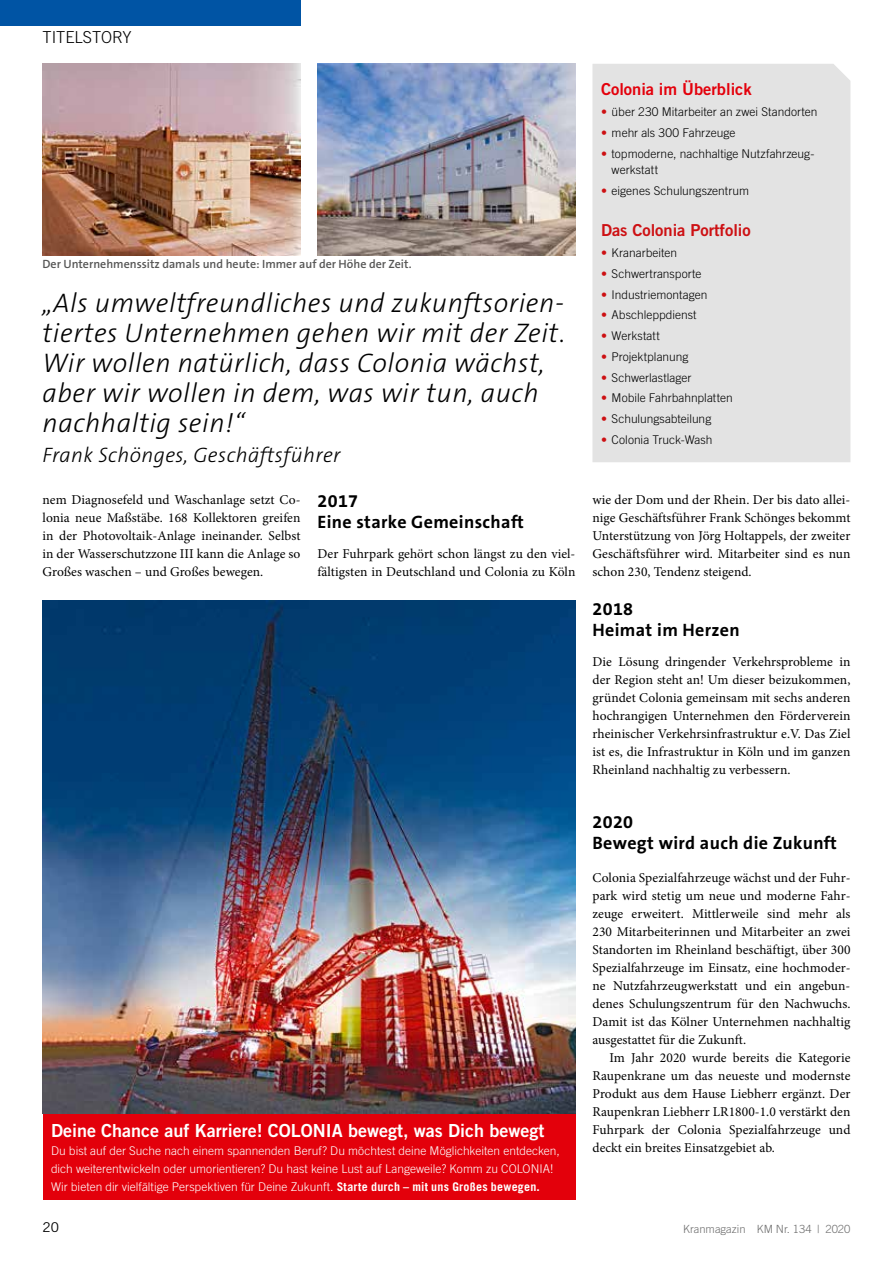
<style>
.page{position:relative;width:893px;height:1263px;background:#fff}
.page>*{position:absolute;margin:0;border:0;box-sizing:border-box;transform-origin:0 0}
.t1{font:italic 300 27px/30px "The Sans B3";letter-spacing:.02em;color:#000}
.t2{font:italic 300 21px "The Sans B3";letter-spacing:.02em;color:#000}
.t3{font:700 18px/21px "The Sans B7";letter-spacing:.02em;color:#000}
.t4{font:18px "Trade Gothic Bold Two";color:#fff}
.t5{font:16.5px "Trade Gothic Bold Two";color:#cd1013}
.t6{font:16.5px "Trade Gothic Bold Two";color:#e3000b}
.t7{font:300 16.5px "Trade Gothic";color:#000}
.t8{font:13.5px/18px "Minion Pro";letter-spacing:.005em;color:#000;text-align:justify}
.t9{font:13.5px "Trade Gothic";color:#000}
.t10{font:300 12px/16.5px "Trade Gothic";color:#000}
.t11{font:300 12px/18px "Trade Gothic";color:#fff}
.t12{font:600 12px "The Sans B6";color:#565655}
.t13{font:300 11.25px "Trade Gothic";color:#6e6e6e}
.s1{color:#cd1013}
.s2{font-weight:700}
</style>
<div class="page">
<div style="left:0;top:0;width:300px;height:26px;background:#0054a4"></div>
<div style="left:592px;top:64px;width:258px;height:398px;background:#e3e3e3"></div>
<div style="left:43px;top:1114px;width:532px;height:85px;background:#e3000b"></div>
<img style="left:43px;top:64px;width:257px;height:191px">
<img style="left:317px;top:64px;width:258px;height:191px">
<img style="left:43px;top:600px;width:532px;height:514px">
<p class="t7" style="left:43px;top:27px;width:91px">TITELSTORY</p>
<p class="t12" style="left:43px;top:257px;width:371px">Der Unternehmenssitz damals und heute: Immer auf der Höhe der Zeit.</p>
<h1 class="t1" style="left:43px;top:289px;width:524px">„Als umweltfreundliches und zukunftsorien&shy;tiertes Unternehmen gehen wir mit der Zeit.<br>Wir wollen natürlich, dass Colonia wächst, aber wir wollen in dem, was wir tun, auch nachhaltig sein!“</h1>
<h2 class="t2" style="left:43px;top:444px;width:300px">Frank Schönges, Geschäftsführer</h2>
<p class="t6" style="left:601px;top:79px;width:152px">Colonia im Überblick</p>
<p class="t10" style="left:601px;top:103px;width:218px"><span class="s1">•</span> über 230 Mitarbeiter an zwei Standorten</p>
<p class="t10" style="left:601px;top:124px;width:136px"><span class="s1">•</span> mehr als 300 Fahrzeuge</p>
<p class="t10" style="left:612px;top:145px;width:204px;text-indent:-11px"><span class="s1">•</span> topmoderne, nachhaltige Nutzfahrzeug&shy;werkstatt</p>
<p class="t10" style="left:601px;top:182px;width:149px"><span class="s1">•</span> eigenes Schulungszentrum</p>
<p class="t5" style="left:601px;top:220px;width:151px">Das Colonia Portfolio</p>
<p class="t10" style="left:601px;top:245px;width:78px"><span class="s1">•</span> Kranarbeiten</p>
<p class="t10" style="left:601px;top:265px;width:102px"><span class="s1">•</span> Schwertransporte</p>
<p class="t10" style="left:601px;top:286px;width:108px"><span class="s1">•</span> Industriemontagen</p>
<p class="t10" style="left:601px;top:307px;width:97px"><span class="s1">•</span> Abschleppdienst</p>
<p class="t10" style="left:601px;top:328px;width:60px"><span class="s1">•</span> Werkstatt</p>
<p class="t10" style="left:601px;top:348px;width:89px"><span class="s1">•</span> Projektplanung</p>
<p class="t10" style="left:601px;top:369px;width:92px"><span class="s1">•</span> Schwerlastlager</p>
<p class="t10" style="left:601px;top:390px;width:133px"><span class="s1">•</span> Mobile Fahrbahnplatten</p>
<p class="t10" style="left:601px;top:410px;width:112px"><span class="s1">•</span> Schulungsabteilung</p>
<p class="t10" style="left:601px;top:431px;width:113px"><span class="s1">•</span> Colonia Truck-Wash</p>
<p class="t8" style="left:43px;top:491px;width:259px">nem Diagnosefeld und Waschanlage setzt Co&shy;lonia neue Maßstäbe. 168 Kollektoren greifen in der Photovoltaik-Anlage ineinander. Selbst in der Wasserschutzzone III kann die Anlage so Großes waschen – und Großes bewegen.</p>
<p class="t8" style="left:592px;top:491px;width:259px">wie der Dom und der Rhein. Der bis dato allei&shy;nige Geschäftsführer Frank Schönges bekommt Unterstützung von Jörg Holtappels, der zweiter Geschäftsführer wird. Mitarbeiter sind es nun schon 230, Tendenz steigend.</p>
<h3 class="t3" style="left:592px;top:599px;width:149px">2018<br>Heimat im Herzen</h3>
<p class="t8" style="left:592px;top:653px;width:259px">Die Lösung dringender Verkehrsprobleme in der Region steht an! Um dieser beizukommen, gründet Colonia gemeinsam mit sechs anderen hochrangigen Unternehmen den Förderverein rheinischer Verkehrsinfrastruktur e.V. Das Ziel ist es, die Infrastruktur in Köln und im ganzen Rheinland nachhaltig zu verbessern.</p>
<h3 class="t3" style="left:592px;top:812px;width:246px">2020<br>Bewegt wird auch die Zukunft</h3>
<p class="t8" style="left:592px;top:869px;width:259px">Colonia Spezialfahrzeuge wächst und der Fuhr&shy;park wird stetig um neue und moderne Fahr&shy;zeuge erweitert. Mittlerweile sind mehr als 230 Mitarbeiterinnen und Mitarbeiter an zwei Standorten im Rheinland beschäftigt, über 300<br>Spezialfahrzeuge im Einsatz, eine hochmoder&shy;ne Nutzfahrzeugwerkstatt und ein angebun&shy;denes Schulungszentrum für den Nachwuchs.<br>Damit ist das Kölner Unternehmen nachhaltig ausgestattet für die Zukunft.</p>
<p class="t8" style="left:592px;top:1049px;width:259px;text-indent:17px">Im Jahr 2020 wurde bereits die Kategorie Raupenkrane um das neueste und modernste Produkt aus dem Hause Liebherr ergänzt. Der Raupenkran Liebherr LR1800-1.0 verstärkt den Fuhrpark der Colonia Spezialfahrzeuge und deckt ein breites Einsatzgebiet ab.</p>
<h3 class="t3" style="left:317px;top:491px;width:208px">2017<br>Eine starke Gemeinschaft</h3>
<p class="t8" style="left:317px;top:545px;width:259px">Der Fuhrpark gehört schon längst zu den viel&shy;fältigsten in Deutschland und Colonia zu Köln</p>
<h3 class="t4" style="left:51px;top:1119px;width:495px">Deine Chance auf Karriere! COLONIA bewegt, was Dich bewegt</h3>
<p class="t11" style="left:51px;top:1141px;width:510px">Du bist auf der Suche nach einem spannenden Beruf? Du möchtest deine Möglichkeiten entdecken, dich weiterentwickeln oder umorientieren? Du hast keine Lust auf Langeweile? Komm zu COLONIA!<br>Wir bieten dir vielfältige Perspektiven für Deine Zukunft. <span class="s2">Starte durch – mit uns Großes bewegen.</span></p>
<p class="t9" style="left:43px;top:1219px;width:18px">20</p>
<p class="t13" style="left:683px;top:1222px;width:169px">Kranmagazin KM Nr. 134 | 2020</p>
</div>
